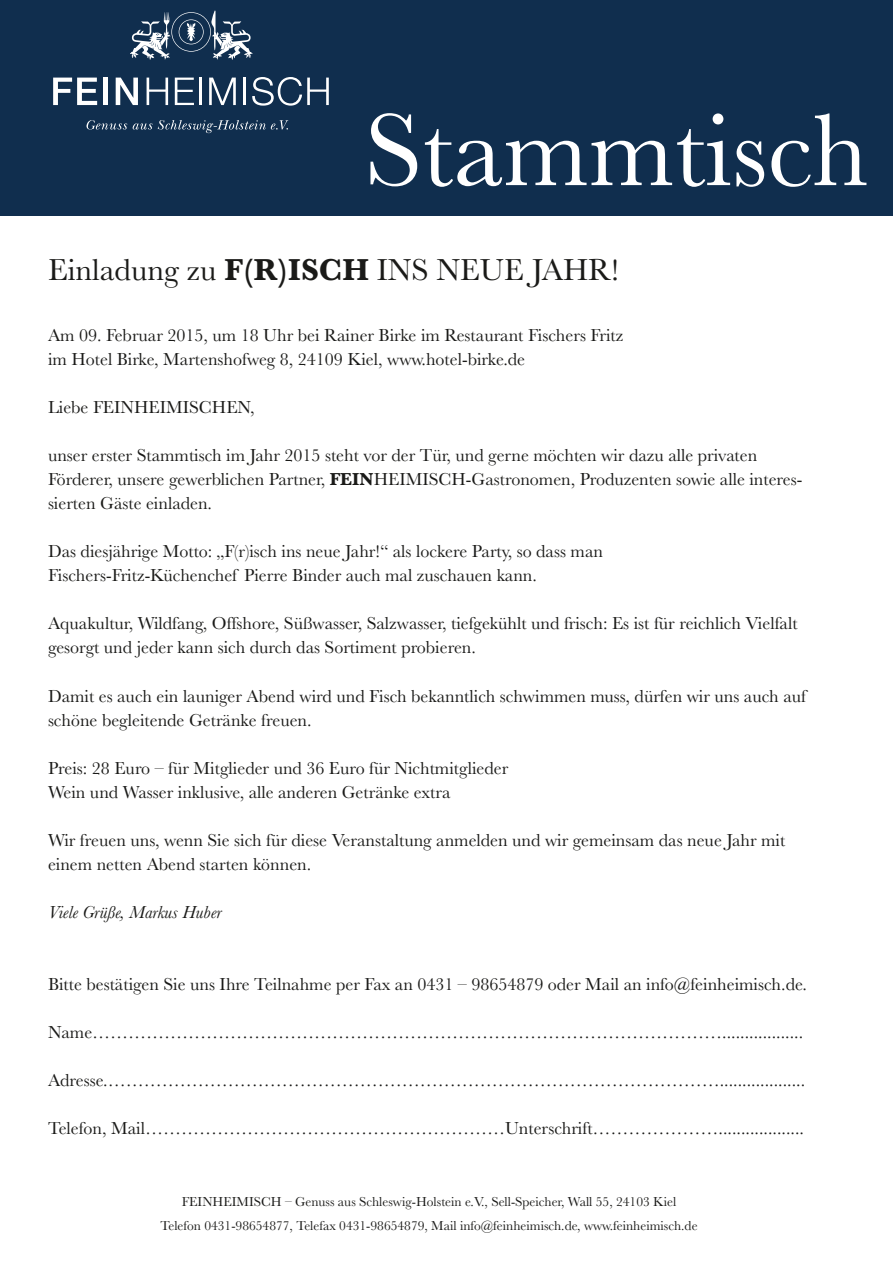
<style>
.page{position:relative;width:893px;height:1263px;background:#fff}
.page>*{position:absolute;margin:0;border:0;box-sizing:border-box;transform-origin:0 0}
.t1{font:106.65px "Baskerville";color:#fff}
.t2{font:31.5px "Baskerville";color:#1a1a18}
.t3{font:18px/24px "Baskerville";color:#1a1a18}
.t4{font:italic 18px "Baskerville";color:#1a1a18}
.t5{font:13.5px/24px "Baskerville";color:#1a1a18;text-align:center}
.s1{font-weight:700}
</style>
<div class="page">
<div style="left:0;top:0;width:893px;height:215px;background:#102e4e"></div>
<svg style="left:53px;top:78px;width:44px;height:27px"></svg>
<div style="left:103px;top:78px;width:5px;height:27px;background:#fff"></div>
<svg style="left:116px;top:78px;width:22px;height:27px"></svg>
<svg style="left:147px;top:78px;width:21px;height:27px"></svg>
<svg style="left:175px;top:78px;width:19px;height:27px"></svg>
<hr style="left:199px;top:78px;width:3px;height:27px;background:#fff">
<svg style="left:209px;top:78px;width:27px;height:27px"></svg>
<hr style="left:243px;top:78px;width:3px;height:27px;background:#fff">
<svg style="left:252px;top:77px;width:77px;height:29px"></svg>
<svg style="left:87px;top:120px;width:40px;height:10px"></svg>
<svg style="left:133px;top:120px;width:155px;height:13px"></svg>
<svg style="left:130px;top:10px;width:123px;height:50px"></svg>
<h1 class="t1" style="left:364px;top:83px;width:506px">Stammtisch</h1>
<h2 class="t2" style="left:48px;top:249px;width:573px">Einladung zu <span class="s1">F(R)ISCH</span> INS NEUE JAHR!</h2>
<p class="t3" style="left:48px;top:324px;width:577px">Am 09. Februar 2015, um 18 Uhr bei Rainer Birke im Restaurant Fischers Fritz im Hotel Birke, Martenshofweg 8, 24109 Kiel, www.hotel-birke.de</p>
<p class="t3" style="left:48px;top:396px;width:208px">Liebe FEINHEIMISCHEN,</p>
<p class="t3" style="left:48px;top:444px;width:756px">unser erster Stammtisch im Jahr 2015 steht vor der Tür, und gerne möchten wir dazu alle privaten<br>Förderer, unsere gewerblichen Partner, <span class="s1">FEIN</span>HEIMISCH-Gastronomen, Produzenten sowie alle interes&shy;sierten Gäste einladen.</p>
<p class="t3" style="left:48px;top:540px;width:556px">Das diesjährige Motto: „F(r)isch ins neue Jahr!“ als lockere Party, so dass man<br>Fischers-Fritz-Küchenchef Pierre Binder auch mal zuschauen kann.</p>
<p class="t3" style="left:48px;top:612px;width:751px">Aquakultur, Wildfang, Offshore, Süßwasser, Salzwasser, tiefgekühlt und frisch: Es ist für reichlich Vielfalt gesorgt und jeder kann sich durch das Sortiment probieren.</p>
<p class="t3" style="left:48px;top:684px;width:759px">Damit es auch ein launiger Abend wird und Fisch bekanntlich schwimmen muss, dürfen wir uns auch auf schöne begleitende Getränke freuen.</p>
<p class="t3" style="left:48px;top:756px;width:462px">Preis: 28 Euro – für Mitglieder und 36 Euro für Nichtmitglieder<br>Wein und Wasser inklusive, alle anderen Getränke extra</p>
<p class="t3" style="left:48px;top:828px;width:739px">Wir freuen uns, wenn Sie sich für diese Veranstaltung anmelden und wir gemeinsam das neue Jahr mit einem netten Abend starten können.</p>
<p class="t4" style="left:48px;top:900px;width:175px">Viele Grüße, Markus Huber</p>
<p class="t3" style="left:48px;top:972px;width:760px">Bitte bestätigen Sie uns Ihre Teilnahme per Fax an 0431 – 98654879 oder Mail an info@feinheimisch.de.</p>
<p class="t3" style="left:48px;top:1020px;width:757px">Name……………………………………………………………………………………………..................</p>
<p class="t3" style="left:48px;top:1068px;width:759px">Adresse.…………………………………………………………………………………………...................</p>
<p class="t3" style="left:48px;top:1116px;width:758px">Telefon, Mail……………………………………………………Unterschrift…………………...................</p>
<p class="t5" style="left:160px;top:1189px;width:539px">FEINHEIMISCH – Genuss aus Schleswig-Holstein e.V., Sell-Speicher, Wall 55, 24103 Kiel<br>Telefon 0431-98654877, Telefax 0431-98654879, Mail info@feinheimisch.de, www.feinheimisch.de</p>
</div>
